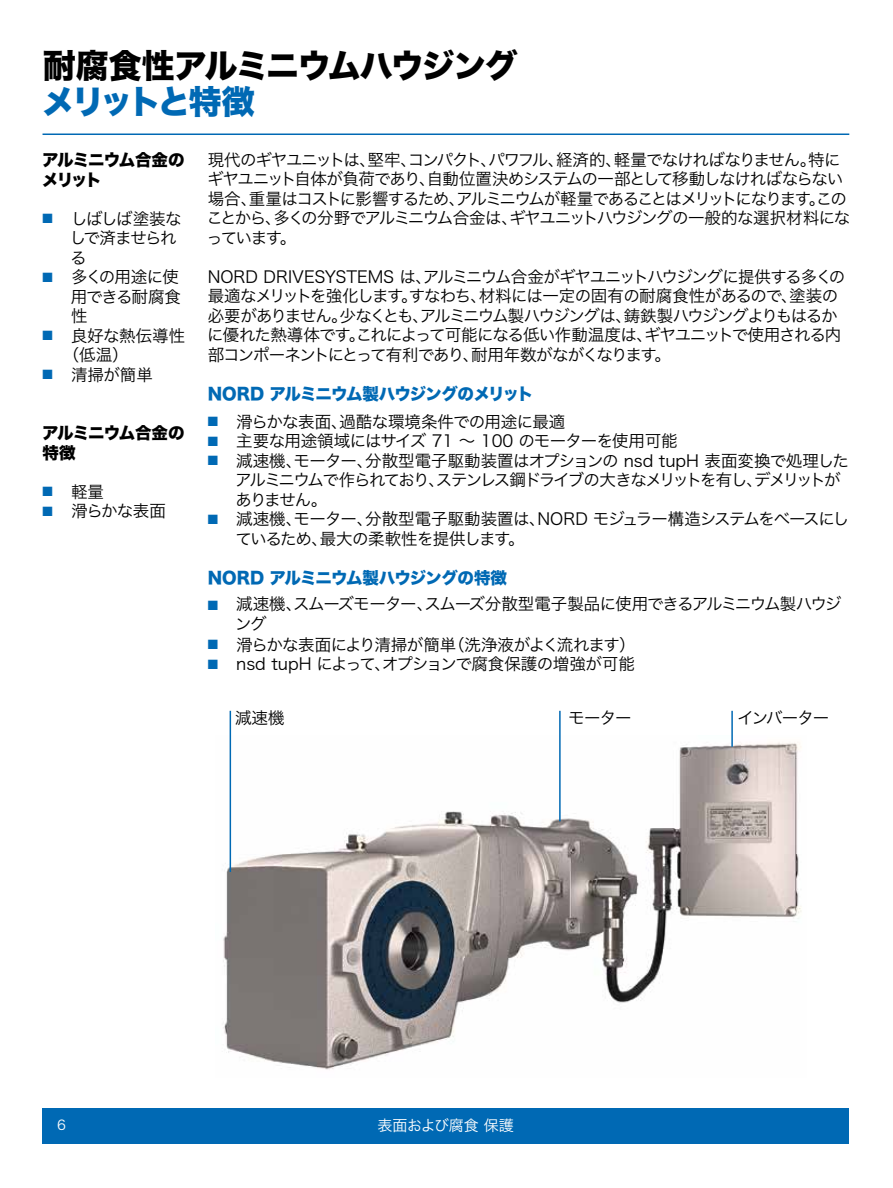
<style>
.page{position:relative;width:893px;height:1188px;background:#fff}
.page>*{position:absolute;margin:0;border:0;box-sizing:border-box;transform-origin:0 0}
.t1{font:33px "Hira Kaku Std W8";letter-spacing:-.045em;color:#000}
.t2{font:33px "Hira Kaku Std W8";letter-spacing:-.115em;color:#0069b4}
.t3{font:16.5px/19.5px "Hira Kaku Pro W3";letter-spacing:-.065em;color:#000}
.t4{font:16.5px/19.5px "Hira Kaku Pro W3";letter-spacing:-.045em;color:#000}
.t5{font:16.5px "Hira Kaku Pro W3";letter-spacing:-.025em;color:#000}
.t6{font:16.5px "Hira Kaku Std W8";letter-spacing:-.045em;color:#0069b4}
.t7{font:16.5px "Hira Kaku Pro W3";letter-spacing:-.04em;color:#000}
.t8{font:16.5px "Hira Kaku Pro W3";letter-spacing:-.03em;color:#000}
.t9{font:16.5px/19.5px "Hira Kaku Std W8";letter-spacing:-.08em;color:#000}
.t10{font:16.5px/19.5px "Hira Kaku Pro W3";color:#000}
.t11{font:16.5px/19.5px "Hira Kaku Std W8";letter-spacing:-.055em;color:#000}
.t12{font:15px "Hira Kaku Pro W3";letter-spacing:-.01em;color:#fff}
.t13{font:13.5px "Hira Kaku Pro W3";color:#fff}
.s1{color:#0069b4}
</style>
<div class="page">
<div style="left:43px;top:1108px;width:806px;height:36px;background:#0069b4"></div>
<hr style="left:43px;top:134px;width:806px;height:1px;background:#0069b4">
<img style="left:223px;top:735px;width:579px;height:335px">
<hr style="left:230px;top:711px;width:1px;height:161px;background:#0069b4">
<hr style="left:559px;top:711px;width:2px;height:110px;background:#0069b4">
<hr style="left:731px;top:711px;width:2px;height:36px;background:#0069b4">
<h1 class="t1" style="left:43px;top:48px;width:476px">耐腐食性アルミニウムハウジング</h1>
<h1 class="t2" style="left:42px;top:84px;width:214px">メリットと特徴</h1>
<p class="t9" style="left:42px;top:151px;width:144px">アルミニウム合金のメリット</p>
<p class="t3" style="left:70px;top:208px;width:113px;text-indent:-27px"><span class="s1">■</span> しばしば塗装なしで済ませられる</p>
<p class="t3" style="left:71px;top:266px;width:112px;text-indent:-28px"><span class="s1">■</span> 多くの用途に使用できる耐腐食性</p>
<p class="t10" style="left:63px;top:325px;width:124px;text-indent:-20px"><span class="s1">■</span> 良好な熱伝導性（低温）</p>
<p class="t3" style="left:43px;top:364px;width:112px"><span class="s1">■</span> 清掃が簡単</p>
<p class="t3" style="left:206px;top:149px;width:645px">現代のギヤユニットは、堅牢、コンパクト、パワフル、経済的、軽量でなければなりません。特にギヤユニット自体が負荷であり、自動位置決めシステムの一部として移動しなければならない場合、重量はコストに影響するため、アルミニウムが軽量であることはメリットになります。このことから、多くの分野でアルミニウム合金は、ギヤユニットハウジングの一般的な選択材料になっています。</p>
<p class="t3" style="left:207px;top:266px;width:640px">NORD DRIVESYSTEMS は、アルミニウム合金がギヤユニットハウジングに提供する多くの最適なメリットを強化します。すなわち、材料には一定の固有の耐腐食性があるので、塗装の必要がありません。少なくとも、アルミニウム製ハウジングは、鋳鉄製ハウジングよりもはるかに優れた熱導体です。これによって可能になる低い作動温度は、ギヤユニットで使用される内部コンポーネントにとって有利であり、耐用年数がながくなります。</p>
<p class="t6" style="left:208px;top:384px;width:327px">NORD アルミニウム製ハウジングのメリット</p>
<p class="t8" style="left:208px;top:407px;width:359px"><span class="s1">■</span> 滑らかな表面、過酷な環境条件での用途に最適</p>
<p class="t5" style="left:208px;top:426px;width:472px"><span class="s1">■</span> 主要な用途領域にはサイズ 71 ～ 100 のモーターを使用可能</p>
<p class="t3" style="left:235px;top:450px;width:615px;text-indent:-28px"><span class="s1">■</span> 減速機、モーター、分散型電子駆動装置はオプションの nsd tupH 表面変換で処理したアルミニウムで作られており、ステンレス鋼ドライブの大きなメリットを有し、デメリットがありません。</p>
<p class="t4" style="left:235px;top:508px;width:615px;text-indent:-28px"><span class="s1">■</span> 減速機、モーター、分散型電子駆動装置は、NORD モジュラー構造システムをベースにしているため、最大の柔軟性を提供します。</p>
<p class="t6" style="left:208px;top:568px;width:301px">NORD アルミニウム製ハウジングの特徴</p>
<p class="t3" style="left:235px;top:593px;width:608px;text-indent:-27px"><span class="s1">■</span> 減速機、スムーズモーター、スムーズ分散型電子製品に使用できるアルミニウム製ハウジング</p>
<p class="t7" style="left:208px;top:630px;width:430px"><span class="s1">■</span> 滑らかな表面により清掃が簡単（洗浄液がよく流れます）</p>
<p class="t5" style="left:208px;top:649px;width:429px"><span class="s1">■</span> nsd tupH によって、オプションで腐食保護の増強が可能</p>
<p class="t11" style="left:42px;top:424px;width:144px">アルミニウム合金の特徴</p>
<p class="t3" style="left:43px;top:481px;width:63px"><span class="s1">■</span> 軽量</p>
<p class="t3" style="left:43px;top:500px;width:125px"><span class="s1">■</span> 滑らかな表面</p>
<p class="t3" style="left:235px;top:707px;width:51px">減速機</p>
<p class="t3" style="left:568px;top:707px;width:65px">モーター</p>
<p class="t3" style="left:738px;top:707px;width:93px">インバーター</p>
<p class="t13" style="left:57px;top:1113px;width:10px">6</p>
<p class="t12" style="left:378px;top:1112px;width:138px">表面および腐食 保護</p>
</div>
